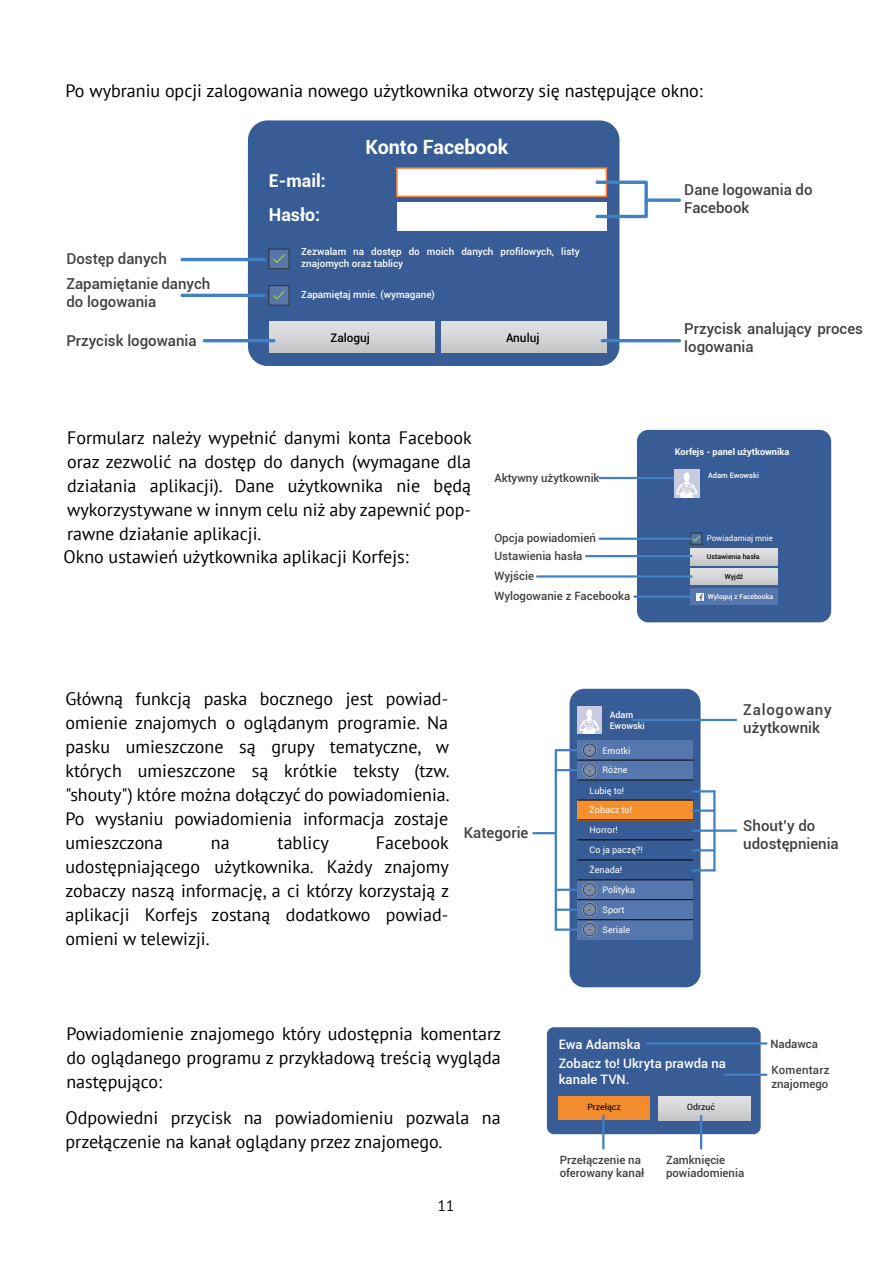
<style>
.page{position:relative;width:893px;height:1263px;background:#fff}
.page>*{position:absolute;margin:0;border:0;box-sizing:border-box;transform-origin:0 0}
.t1{font:700 19.65px "Roboto";color:#fff}
.t2{font:18px/24px "PT Sans";color:#000;text-align:justify}
.t3{font:700 17.7px/34px "Roboto";color:#fff}
.t4{font:500 15px/18px "Roboto";color:#404040}
.t5{font:500 15px/18px "Roboto";letter-spacing:.025em;color:#404040}
.t6{font:15px "PT Sans";color:#000}
.t7{font:500 13.05px/19.2px "Roboto";color:#fff}
.t8{font:500 11.85px "Roboto";color:#000}
.t9{font:500 11.4px/13.8px "Roboto";color:#404040}
.t10{font:500 9.9px/11.9px "Roboto";color:#fff}
.t11{font:700 9.15px "Roboto";color:#fff}
.t12{font:9px/19px "Roboto";color:#fff}
.t13{font:500 9px/10.8px "Roboto";color:#fff}
.t14{font:8.7px "Roboto";color:#000}
.t15{font:7.95px "Roboto";color:#fff}
.t16{font:500 7.5px "Roboto";color:#fff}
.t17{font:500 6.9px "Roboto";color:#000}
.t18{font:500 6.9px "Roboto";color:#fff}
</style>
<div class="page">
<div style="left:637px;top:430px;width:194px;height:192px;background:#385c95;border-radius:11px"></div>
<img style="left:675px;top:469px;width:25px;height:28px">
<div style="left:690px;top:533px;width:12px;height:11px;background:#5876a7;border:1px solid #343434"></div>
<div style="left:690px;top:549px;width:88px;height:16px;background:linear-gradient(to right,#d3d4d5,#d3d4d5)"></div>
<div style="left:690px;top:568px;width:88px;height:16px;background:linear-gradient(to right,#d4d5d6,#d4d5d6)"></div>
<div style="left:690px;top:588px;width:88px;height:17px;background:#5677ad"></div>
<svg style="left:598px;top:477px;width:76px;height:2px"></svg>
<svg style="left:598px;top:536px;width:102px;height:5px"></svg>
<svg style="left:585px;top:555px;width:108px;height:2px"></svg>
<svg style="left:536px;top:575px;width:157px;height:3px"></svg>
<svg style="left:633px;top:593px;width:70px;height:7px"></svg>
<div style="left:248px;top:120px;width:371px;height:246px;background:#385c95;border-radius:20px"></div>
<div style="left:396px;top:167px;width:211px;height:30px;background:#fff;border:2px solid #ff843f"></div>
<div style="left:397px;top:202px;width:209px;height:29px;background:#fff"></div>
<div style="left:269px;top:249px;width:20px;height:20px;background:#5876a7;border:1px solid #343434"></div>
<svg style="left:273px;top:254px;width:12px;height:9px"></svg>
<div style="left:269px;top:285px;width:20px;height:21px;background:#5876a7;border:1px solid #343434"></div>
<svg style="left:273px;top:291px;width:12px;height:9px"></svg>
<div style="left:269px;top:322px;width:165px;height:30px;background:linear-gradient(to bottom,#e2e3e4,#c5c7c9)"></div>
<div style="left:441px;top:322px;width:165px;height:30px;background:linear-gradient(to bottom,#e2e3e4,#c5c7c9)"></div>
<svg style="left:180px;top:258px;width:86px;height:3px"></svg>
<svg style="left:180px;top:294px;width:86px;height:3px"></svg>
<svg style="left:202px;top:339px;width:74px;height:3px"></svg>
<svg style="left:600px;top:339px;width:81px;height:3px"></svg>
<svg style="left:595px;top:181px;width:86px;height:37px"></svg>
<div style="left:570px;top:689px;width:131px;height:298px;background:#385c95;border-radius:15px"></div>
<img style="left:577px;top:706px;width:24px;height:28px">
<div style="left:577px;top:740px;width:116px;height:20px;background:#5677ad"></div>
<div style="left:577px;top:760px;width:116px;height:20px;background:#5677ad"></div>
<div style="left:577px;top:800px;width:116px;height:20px;background:#f6902c"></div>
<div style="left:577px;top:880px;width:116px;height:20px;background:#5677ad"></div>
<div style="left:577px;top:900px;width:116px;height:20px;background:#5677ad"></div>
<div style="left:577px;top:920px;width:116px;height:20px;background:#5677ad"></div>
<hr style="left:577px;top:919px;width:116px;height:1px;background:#000">
<hr style="left:577px;top:899px;width:116px;height:1px;background:#000">
<hr style="left:577px;top:879px;width:116px;height:1px;background:#000">
<hr style="left:577px;top:780px;width:116px;height:1px;background:#000">
<hr style="left:577px;top:760px;width:116px;height:1px;background:#000">
<hr style="left:577px;top:800px;width:116px;height:1px;background:#000">
<hr style="left:577px;top:819px;width:116px;height:1px;background:#000">
<hr style="left:577px;top:839px;width:116px;height:1px;background:#000">
<hr style="left:577px;top:859px;width:116px;height:1px;background:#000">
<div style="left:582px;top:743px;width:15px;height:14px;border:1px solid #bfbfbf;border-radius:50%"></div>
<div style="left:582px;top:763px;width:15px;height:14px;border:1px solid #bfbfbf;border-radius:50%"></div>
<div style="left:582px;top:882px;width:15px;height:15px;border:1px solid #bfbfbf;border-radius:50%"></div>
<div style="left:582px;top:902px;width:15px;height:15px;border:1px solid #bfbfbf;border-radius:50%"></div>
<div style="left:582px;top:922px;width:15px;height:15px;border:1px solid #bfbfbf;border-radius:50%"></div>
<div style="left:583px;top:883px;width:13px;height:13px;background:#6e8ab8;border-radius:50%"></div>
<div style="left:583px;top:883px;width:13px;height:13px;border:1px solid #404040;border-radius:50%"></div>
<svg style="left:583px;top:764px;width:13px;height:12px"></svg>
<div style="left:583px;top:763px;width:13px;height:14px;border:1px solid #404040;border-radius:50%"></div>
<svg style="left:583px;top:744px;width:13px;height:12px"></svg>
<div style="left:583px;top:743px;width:13px;height:14px;border:1px solid #333;border-radius:50%"></div>
<div style="left:583px;top:903px;width:13px;height:13px;background:#6e8ab8;border-radius:50%"></div>
<div style="left:583px;top:903px;width:13px;height:13px;border:1px solid #404040;border-radius:50%"></div>
<div style="left:583px;top:923px;width:13px;height:13px;background:#6e8ab8;border-radius:50%"></div>
<div style="left:583px;top:923px;width:13px;height:13px;border:1px solid #404040;border-radius:50%"></div>
<svg style="left:586px;top:768px;width:8px;height:5px"></svg>
<svg style="left:585px;top:748px;width:9px;height:5px"></svg>
<svg style="left:585px;top:888px;width:9px;height:5px"></svg>
<svg style="left:585px;top:908px;width:9px;height:5px"></svg>
<svg style="left:585px;top:928px;width:9px;height:5px"></svg>
<svg style="left:532px;top:749px;width:47px;height:182px"></svg>
<svg style="left:691px;top:790px;width:46px;height:82px"></svg>
<svg style="left:631px;top:719px;width:106px;height:2px"></svg>
<div style="left:547px;top:1027px;width:214px;height:107px;background:#385c95;border-radius:7px"></div>
<div style="left:659px;top:1096px;width:91px;height:24px;background:linear-gradient(to bottom,#e3e3e4,#c6c8c9)"></div>
<div style="left:559px;top:1096px;width:91px;height:24px;background:#f28b2d"></div>
<svg style="left:602px;top:1115px;width:2px;height:35px"></svg>
<svg style="left:700px;top:1114px;width:2px;height:36px"></svg>
<svg style="left:724px;top:1073px;width:44px;height:3px"></svg>
<svg style="left:646px;top:1042px;width:122px;height:2px"></svg>
<p class="t2" style="left:65px;top:79px;width:639px">Po wybraniu opcji zalogowania nowego użytkownika otworzy się następujące okno:</p>
<p class="t4" style="left:66px;top:245px;width:145px;line-height:25px">Dostęp danych<br>Zapamiętanie danych</p>
<p class="t4" style="left:66px;top:292px;width:91px">do logowania</p>
<p class="t4" style="left:66px;top:331px;width:132px">Przycisk logowania</p>
<p class="t1" style="left:365px;top:134px;width:144px">Konto Facebook</p>
<p class="t3" style="left:269px;top:163px;width:58px">E-mail:<br>Hasło:</p>
<p class="t10" style="left:301px;top:245px;width:280px">Zezwalam na dostęp do moich danych profilowych, listy znajomych oraz tablicy</p>
<p class="t10" style="left:301px;top:288px;width:135px">Zapamiętaj mnie. (wymagane)</p>
<p class="t8" style="left:330px;top:329px;width:41px">Zaloguj</p>
<p class="t8" style="left:506px;top:329px;width:35px">Anuluj</p>
<p class="t4" style="left:684px;top:319px;width:180px">Przycisk analujący proces logowania</p>
<p class="t4" style="left:684px;top:180px;width:130px">Dane logowania do<br>Facebook</p>
<p class="t2" style="left:67px;top:425px;width:406px">Formularz należy wypełnić danymi konta Facebook oraz zezwolić na dostęp do danych (wymagane dla działania aplikacji). Dane użytkownika nie będą wykorzystywane w innym celu niż aby zapewnić pop&shy;rawne działanie aplikacji.</p>
<p class="t2" style="left:63px;top:545px;width:347px">Okno ustawień użytkownika aplikacji Korfejs:</p>
<p class="t9" style="left:494px;top:470px;width:107px">Aktywny użytkownik</p>
<p class="t9" style="left:494px;top:529px;width:103px;line-height:17.9px">Opcja powiadomień<br>Ustawienia hasła</p>
<p class="t9" style="left:494px;top:565px;width:137px;line-height:20.4px">Wyjście<br>Wylogowanie z Facebooka</p>
<p class="t11" style="left:675px;top:445px;width:116px">Korfejs - panel użytkownika</p>
<p class="t16" style="left:708px;top:470px;width:52px">Adam Ewowski</p>
<p class="t15" style="left:707px;top:533px;width:68px">Powiadamiaj mnie</p>
<p class="t17" style="left:707px;top:552px;width:54px">Ustawienia hasła</p>
<p class="t17" style="left:725px;top:571px;width:20px">Wyjdź</p>
<p class="t18" style="left:708px;top:592px;width:67px">Wyloguj z Facebooka</p>
<p class="t2" style="left:65px;top:686px;width:386px">Główną funkcją paska bocznego jest powiad&shy;omienie znajomych o oglądanym programie. Na pasku umieszczone są grupy tematyczne, w których umieszczone są krótkie teksty (tzw. "shouty") które można dołączyć do powiadomienia.<br>Po wysłaniu powiadomienia informacja zostaje umieszczona</p>
<p class="t2" style="left:211px;top:830px;width:20px">na</p>
<p class="t2" style="left:278px;top:830px;width:53px">tablicy</p>
<p class="t2" style="left:65px;top:830px;width:385px;text-indent:310px">Facebook udostępniającego użytkownika. Każdy znajomy zobaczy naszą informację, a ci którzy korzystają z aplikacji Korfejs zostaną dodatkowo powiad&shy;omieni w telewizji.</p>
<p class="t4" style="left:464px;top:823px;width:66px">Kategorie</p>
<p class="t13" style="left:610px;top:709px;width:37px">Adam<br>Ewowski</p>
<p class="t12" style="left:603px;top:740px;width:29px">Emotki<br>Różne</p>
<p class="t12" style="left:590px;top:781px;width:44px">Lubię to!<br>Zobacz to!</p>
<p class="t12" style="left:590px;top:820px;width:55px;line-height:19.8px">Horror!<br>Co ja paczę?!</p>
<p class="t12" style="left:590px;top:860px;width:34px">Żenada!</p>
<p class="t12" style="left:603px;top:880px;width:34px;line-height:19.6px">Polityka<br>Sport</p>
<p class="t12" style="left:603px;top:920px;width:29px">Seriale</p>
<p class="t5" style="left:743px;top:700px;width:90px">Zalogowany użytkownik</p>
<p class="t4" style="left:743px;top:815px;width:97px">Shout’y do udostępnienia</p>
<p class="t2" style="left:66px;top:1021px;width:436px">Powiadomienie znajomego który udostępnia komentarz do oglądanego programu z przykładową treścią wygląda następująco:</p>
<p class="t2" style="left:65px;top:1105px;width:437px">Odpowiedni przycisk na powiadomieniu pozwala na przełączenie na kanał oglądany przez znajomego.</p>
<p class="t6" style="left:438px;top:1196px;width:18px">11</p>
<p class="t7" style="left:559px;top:1034px;width:169px">Ewa Adamska<br>Zobacz to! Ukryta prawda na</p>
<p class="t7" style="left:559px;top:1069px;width:72px">kanale TVN.</p>
<p class="t14" style="left:587px;top:1101px;width:35px">Przełącz</p>
<p class="t14" style="left:687px;top:1101px;width:29px">Odrzuć</p>
<p class="t9" style="left:560px;top:1152px;width:86px">Przełączenie na oferowany kanał</p>
<p class="t9" style="left:666px;top:1152px;width:80px">Zamknięcie powiadomienia</p>
<p class="t9" style="left:770px;top:1036px;width:49px">Nadawca</p>
<p class="t9" style="left:771px;top:1062px;width:60px">Komentarz znajomego</p>
</div>
